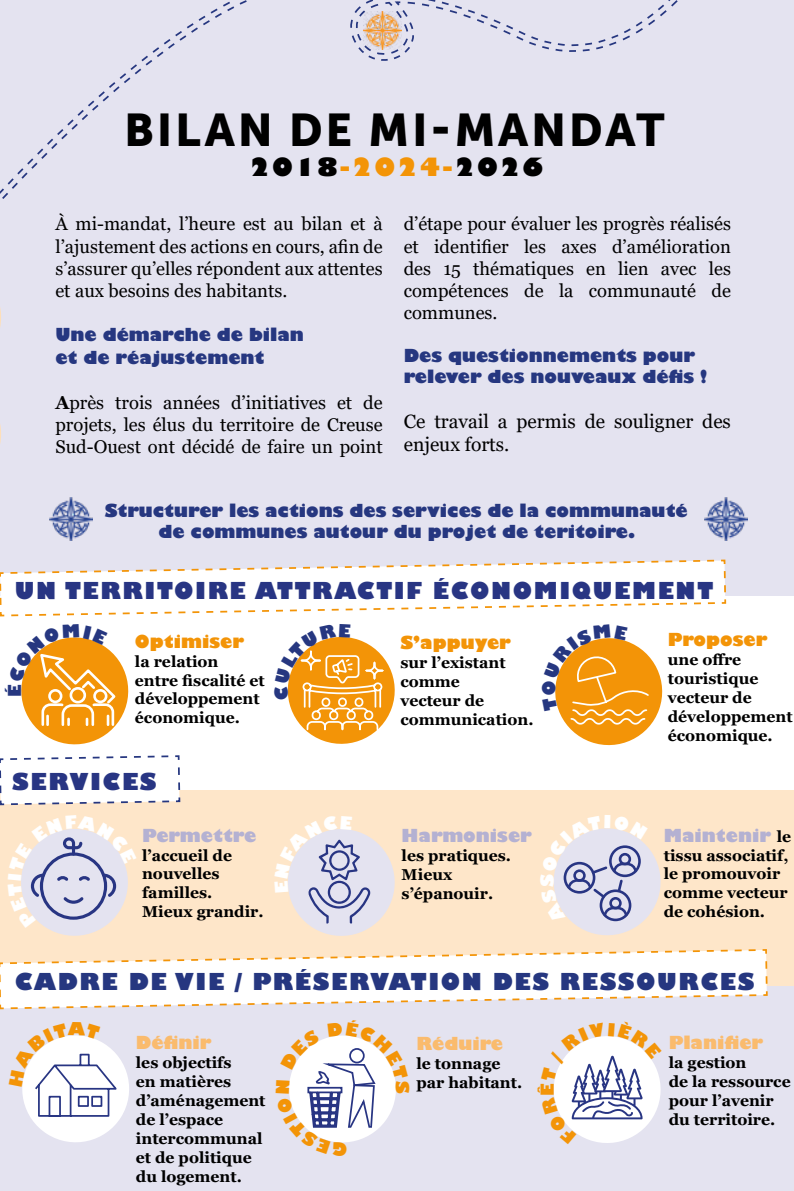
<style>
.page{position:relative;width:794px;height:1191px;background:#e4e3f0}
.page>*{position:absolute;margin:0;border:0;box-sizing:border-box;transform-origin:0 0}
.t1{font:45.5px "Museo Sans 900";letter-spacing:.06em;color:#000}
.t2{font:800 24.5px "Gill Sans";letter-spacing:.07em;color:#000}
.t3{font:800 22.75px "Gill Sans";letter-spacing:.07em;color:#283583}
.t4{font:800 22.75px "Gill Sans";letter-spacing:.07em;color:#263780}
.t5{font:19.25px/23.1px "Georgia";color:#000}
.t6{font:18.38px/22.1px "Georgia";color:#000;text-align:justify}
.t7{font:800 17.5px/21px "Gill Sans";color:#263780}
.t8{font:800 17.5px "Gill Sans";color:#b4b1d2}
.t9{font:800 17.5px "Gill Sans";color:#f39407}
.t10{font:800 17.5px "Gill Sans";color:#fabb6d}
.t11{font:700 15.75px/18.9px "Georgia";color:#000}
.s1{color:#f39407}
.s2{font-weight:700}
.s3{font-family:"Georgia";font-weight:700;font-size:15.75px;color:#000}
</style>
<div class="page">
<svg style="left:134px;top:0;width:544px;height:75px"></svg>
<img style="left:363px;top:11px;width:38px;height:38px">
<div style="left:0;top:790px;width:794px;height:196px;background:#fee6c9"></div>
<div style="left:0;top:596px;width:794px;height:194px;background:#fff"></div>
<svg style="left:0;top:559px;width:727px;height:58px"></svg>
<svg style="left:0;top:949px;width:768px;height:61px"></svg>
<img style="left:49px;top:497px;width:43px;height:43px">
<img style="left:704px;top:497px;width:43px;height:43px">
<svg style="left:0;top:637px;width:181px;height:169px"></svg>
<svg style="left:287px;top:636px;width:108px;height:108px"></svg>
<svg style="left:555px;top:638px;width:108px;height:108px"></svg>
<svg style="left:5px;top:828px;width:752px;height:137px"></svg>
<svg style="left:22px;top:1035px;width:107px;height:107px"></svg>
<svg style="left:289px;top:1035px;width:107px;height:108px"></svg>
<svg style="left:554px;top:1036px;width:107px;height:107px"></svg>
<h1 class="t1" style="left:124px;top:104px;width:542px">BILAN DE MI-MANDAT</h1>
<h2 class="t2" style="left:249px;top:152px;width:295px">2018<span class="s1">-2024-</span>2026</h2>
<p class="t6" style="left:55px;top:213px;width:329px">À mi-mandat, l’heure est au bilan et à l’ajustement des actions en cours, afin de s’assurer qu’elles répondent aux attentes et aux besoins des habitants.</p>
<p class="t7" style="left:55px;top:324px;width:250px;line-height:23.1px">Une démarche de bilan et de réajustement</p>
<p class="t6" style="left:55px;top:392px;width:329px"><span class="s2">A</span>près trois années d’initiatives et de projets, les élus du territoire de Creuse Sud-Ouest ont décidé de faire un point</p>
<p class="t6" style="left:404px;top:213px;width:329px">d’étape pour évaluer les progrès réalisés et identifier les axes d’amélioration des 15 thématiques en lien avec les compétences de la communauté de communes.</p>
<p class="t7" style="left:404px;top:346px;width:305px">Des questionnements pour relever des nouveaux défis !</p>
<p class="t5" style="left:404px;top:410px;width:329px">Ce travail a permis de souligner des enjeux forts.</p>
<p class="t7" style="left:105px;top:501px;width:584px;text-align:center">Structurer les actions des services de la communauté de communes autour du projet de teritoire.</p>
<h3 class="t3" style="left:15px;top:576px;width:700px">UN TERRITOIRE ATTRACTIF ÉCONOMIQUEMENT</h3>
<p class="t7" style="left:6px;top:697px;width:14px;rotate:-90deg">É</p>
<p class="t9" style="left:135px;top:630px;width:111px">Optimiser</p>
<p class="t11" style="left:135px;top:652px;width:131px">la relation entre fiscalité et développement économique.</p>
<h3 class="t3" style="left:12px;top:767px;width:146px">SERVICES</h3>
<p class="t8" style="left:142px;top:824px;width:116px">Permettre</p>
<p class="t11" style="left:142px;top:845px;width:123px">l’accueil de nouvelles familles.<br>Mieux grandir.</p>
<p class="t9" style="left:400px;top:631px;width:112px">S’appuyer</p>
<p class="t11" style="left:400px;top:653px;width:135px">sur l’existant comme<br>vecteur de communication.</p>
<p class="t8" style="left:401px;top:825px;width:132px">Harmoniser</p>
<p class="t11" style="left:401px;top:846px;width:111px">les pratiques.<br>Mieux s’épanouir.</p>
<p class="t9" style="left:668px;top:629px;width:101px">Proposer</p>
<p class="t11" style="left:668px;top:650px;width:126px">une offre touristique vecteur de développement économique.</p>
<p class="t8" style="left:664px;top:824px;width:129px">Maintenir <span class="s3">le</span></p>
<p class="t11" style="left:664px;top:845px;width:126px">tissu associatif, le promouvoir comme vecteur de cohésion.</p>
<h3 class="t4" style="left:15px;top:967px;width:741px">CADRE DE VIE / PRÉSERVATION DES RESSOURCES</h3>
<p class="t10" style="left:136px;top:1032px;width:77px">Définir</p>
<p class="t11" style="left:136px;top:1053px;width:131px">les objectifs<br>en matières d’aménagement de l’espace intercommunal et de politique du logement.</p>
<p class="t10" style="left:416px;top:1032px;width:88px">Réduire</p>
<p class="t11" style="left:416px;top:1054px;width:107px">le tonnage par habitant.</p>
<p class="t9" style="left:536px;top:1096px;width:14px;rotate:-90deg">Ê</p>
<p class="t10" style="left:669px;top:1032px;width:96px">Planifier</p>
<p class="t11" style="left:669px;top:1053px;width:123px">la gestion<br>de la ressource pour l’avenir du territoire.</p>
</div>
